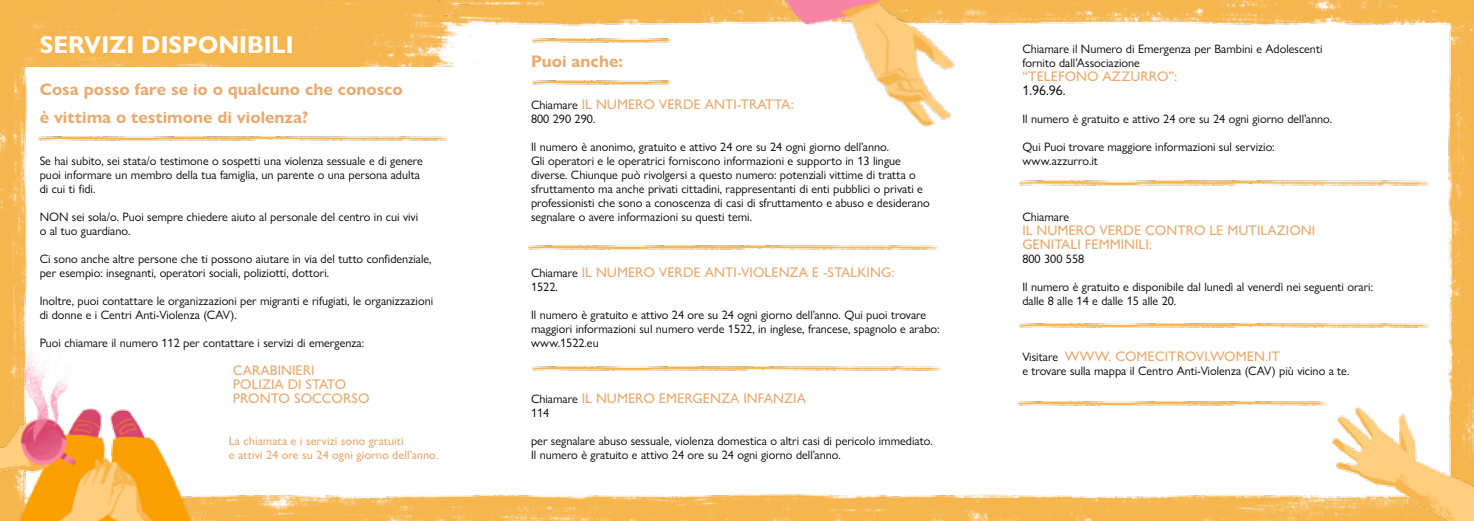
<style>
.page{position:relative;width:1474px;height:521px;background:#fff}
.page>*{position:absolute;margin:0;border:0;box-sizing:border-box;transform-origin:0 0}
.t1{font:700 24.5px "Gill Sans Nova";color:#fff}
.t2{font:700 16.8px/28px "Gill Sans Nova";color:#e8aa70}
.t3{font:500 14px/14px "Gill Sans Nova";color:#e8aa70}
.t4{font:14px "Gill Sans Nova";color:#000}
.t5{font:12.25px/14px "Gill Sans Nova";color:#000}
.t6{font:500 12.25px/14px "Gill Sans Nova";color:#e8aa70}
.s1{font-weight:400;font-size:12.25px;color:#000}
</style>
<div class="page">
<img style="left:0;top:0;width:1473px;height:521px">
<img style="left:0;top:323px;width:210px;height:198px">
<img style="left:1310px;top:358px;width:163px;height:163px">
<img style="left:779px;top:0;width:200px;height:137px">
<img style="left:0;top:0;width:491px;height:67px">
<img style="left:38px;top:135px;width:412px;height:7px">
<img style="left:527px;top:245px;width:412px;height:6px">
<img style="left:531px;top:365px;width:411px;height:7px">
<img style="left:1018px;top:180px;width:412px;height:6px">
<img style="left:1018px;top:322px;width:412px;height:7px">
<img style="left:1017px;top:400px;width:309px;height:7px">
<img style="left:531px;top:37px;width:139px;height:7px">
<img style="left:531px;top:79px;width:139px;height:7px">
<h1 class="t1" style="left:40px;top:29px;width:255px">SERVIZI DISPONIBILI</h1>
<h2 class="t2" style="left:40px;top:75px;width:364px">Cosa posso fare se io o qualcuno che conosco è vittima o testimone di violenza?</h2>
<p class="t5" style="left:40px;top:154px;width:385px">Se hai subito, sei stata/o testimone o sospetti una violenza sessuale e di genere puoi informare un membro della tua famiglia, un parente o una persona adulta di cui ti fidi.</p>
<p class="t5" style="left:40px;top:210px;width:380px">NON sei sola/o. Puoi sempre chiedere aiuto al personale del centro in cui vivi o al tuo guardiano.</p>
<p class="t5" style="left:40px;top:252px;width:393px">Ci sono anche altre persone che ti possono aiutare in via del tutto confidenziale, per esempio: insegnanti, operatori sociali, poliziotti, dottori.</p>
<p class="t5" style="left:40px;top:294px;width:395px">Inoltre, puoi contattare le organizzazioni per migranti e rifugiati, le organizzazioni di donne e i Centri Anti-Violenza (CAV).</p>
<p class="t5" style="left:40px;top:336px;width:326px">Puoi chiamare il numero 112 per contattare i servizi di emergenza:</p>
<p class="t3" style="left:233px;top:363px;width:139px">CARABINIERI<br>POLIZIA DI STATO<br>PRONTO SOCCORSO</p>
<p class="t6" style="left:229px;top:434px;width:211px">La chiamata e i servizi sono gratuiti<br>e attivi 24 ore su 24 ogni giorno dell’anno.</p>
<h2 class="t2" style="left:531px;top:47px;width:93px">Puoi anche:</h2>
<p class="t3" style="left:531px;top:97px;width:264px"><span class="s1">Chiamare</span> IL NUMERO VERDE ANTI-TRATTA:</p>
<p class="t5" style="left:531px;top:112px;width:66px">800 290 290.</p>
<p class="t5" style="left:531px;top:140px;width:400px">Il numero è anonimo, gratuito e attivo 24 ore su 24 ogni giorno dell’anno.<br>Gli operatori e le operatrici forniscono informazioni e supporto in 13 lingue diverse. Chiunque può rivolgersi a questo numero: potenziali vittime di tratta o sfruttamento ma anche privati cittadini, rappresentanti di enti pubblici o privati e professionisti che sono a conoscenza di casi di sfruttamento e abuso e desiderano segnalare o avere informazioni su questi temi.</p>
<p class="t3" style="left:531px;top:265px;width:365px"><span class="s1">Chiamare</span> IL NUMERO VERDE ANTI-VIOLENZA E -STALKING:</p>
<p class="t5" style="left:531px;top:280px;width:28px">1522.</p>
<p class="t5" style="left:531px;top:308px;width:410px">Il numero è gratuito e attivo 24 ore su 24 ogni giorno dell’anno. Qui puoi trovare maggiori informazioni sul numero verde 1522, in inglese, francese, spagnolo e arabo: www.1522.eu</p>
<p class="t3" style="left:531px;top:391px;width:276px"><span class="s1">Chiamare</span> IL NUMERO EMERGENZA INFANZIA</p>
<p class="t5" style="left:531px;top:406px;width:20px">114</p>
<p class="t5" style="left:531px;top:434px;width:403px">per segnalare abuso sessuale, violenza domestica o altri casi di pericolo immediato.<br>Il numero è gratuito e attivo 24 ore su 24 ogni giorno dell’anno.</p>
<p class="t5" style="left:1022px;top:42px;width:301px">Chiamare il Numero di Emergenza per Bambini e Adolescenti fornito dall’Associazione</p>
<p class="t3" style="left:1022px;top:69px;width:157px">“TELEFONO AZZURRO”:</p>
<p class="t4" style="left:1022px;top:82px;width:45px">1.96.96.</p>
<p class="t5" style="left:1022px;top:112px;width:311px">Il numero è gratuito e attivo 24 ore su 24 ogni giorno dell’anno.</p>
<p class="t5" style="left:1022px;top:140px;width:254px">Qui Puoi trovare maggiore informazioni sul servizio: www.azzurro.it</p>
<p class="t5" style="left:1022px;top:210px;width:48px">Chiamare</p>
<p class="t3" style="left:1022px;top:223px;width:294px">IL NUMERO VERDE CONTRO LE MUTILAZIONI<br>GENITALI FEMMINILI:</p>
<p class="t5" style="left:1022px;top:252px;width:63px">800 300 558</p>
<p class="t5" style="left:1022px;top:280px;width:352px">Il numero è gratuito e disponibile dal lunedì al venerdì nei seguenti orari: dalle 8 alle 14 e dalle 15 alle 20.</p>
<p class="t3" style="left:1022px;top:349px;width:259px"><span class="s1">Visitare</span> WWW. COMECITROVI.WOMEN.IT</p>
<p class="t5" style="left:1022px;top:364px;width:328px">e trovare sulla mappa il Centro Anti-Violenza (CAV) più vicino a te.</p>
</div>
